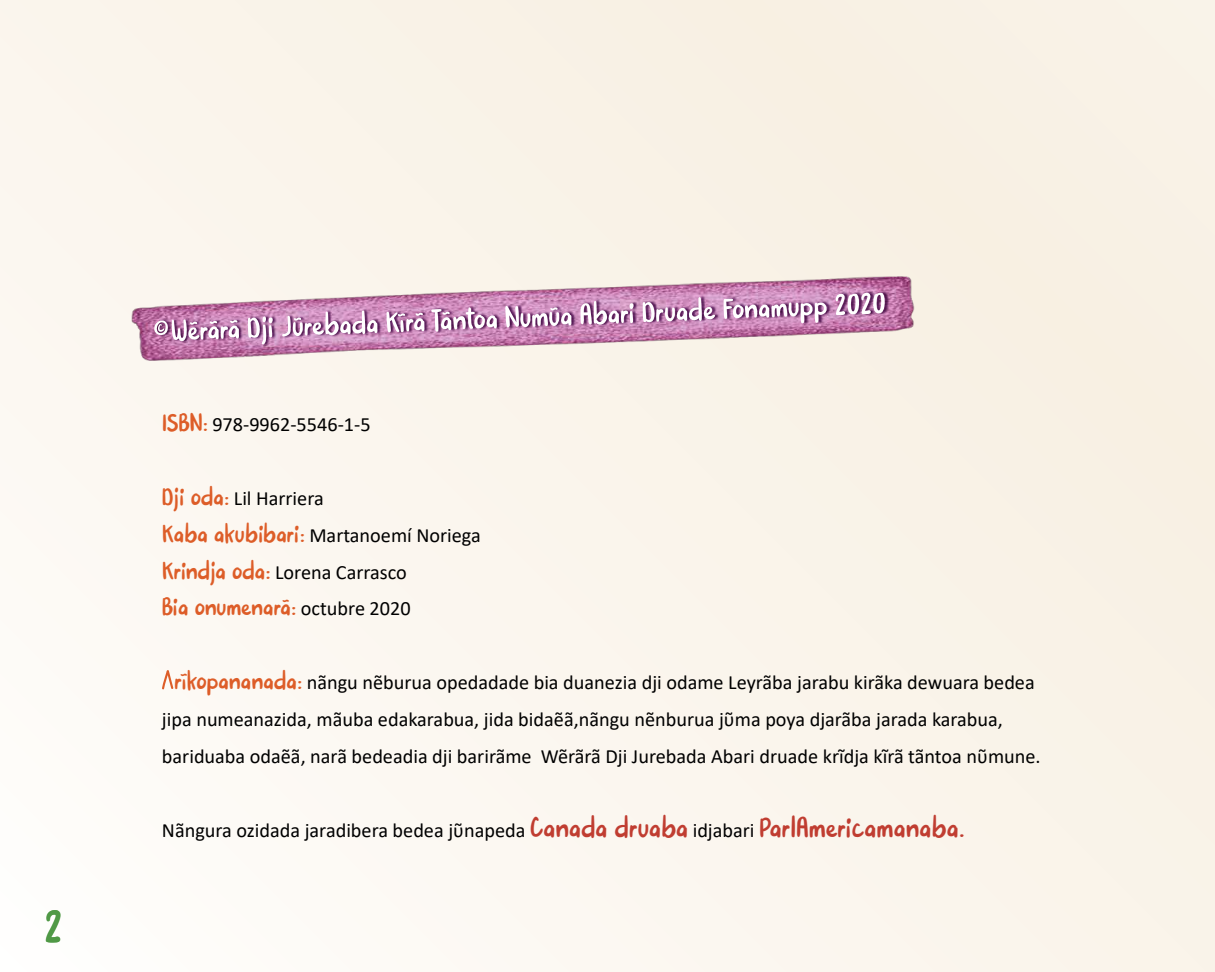
<style>
.page{position:relative;width:1215px;height:972px;background:#faf4eb}
.page>*{position:absolute;margin:0;border:0;box-sizing:border-box;transform-origin:0 0}
.t1{font:37.5px "Pink Shark";color:#509946}
.t2{font:21px "Pink Shark";color:#dd5d28}
.t3{font:20.25px/36.9px "Calibri";color:#000}
.s1{font-family:"Pink Shark";font-size:21px;color:#dd5d28}
.s2{font-family:"Calibri";font-size:20.25px;color:#000}
.s3{font-family:"Pink Shark";font-size:24px;color:#c03d31}
</style>
<div class="page">
<img style="left:131px;top:276px;width:784px;height:85px">
<img style="left:153px;top:290px;width:737px;height:58px">
<svg style="left:154px;top:319px;width:85px;height:23px;background:#c396b9"></svg>
<svg style="left:248px;top:316px;width:25px;height:29px"></svg>
<svg style="left:282px;top:310px;width:96px;height:27px;background:#c99dc1"></svg>
<svg style="left:387px;top:312px;width:38px;height:21px"></svg>
<svg style="left:431px;top:308px;width:66px;height:25px;background:#c69cbe"></svg>
<svg style="left:505px;top:305px;width:67px;height:25px;background:#c69bbe"></svg>
<svg style="left:581px;top:300px;width:53px;height:25px"></svg>
<svg style="left:642px;top:296px;width:74px;height:27px;background:#c699bd"></svg>
<svg style="left:723px;top:299px;width:105px;height:26px;background:#c599bd"></svg>
<svg style="left:836px;top:292px;width:49px;height:23px"></svg>
<svg style="left:162px;top:670px;width:12px;height:20px"></svg>
<h1 class="t1" style="left:45px;top:895px;width:19px">2</h1>
<p class="t3" style="left:162px;top:405px;width:210px"><span class="s1">ISBN:</span> 978-9962-5546-1-5</p>
<p class="t3" style="left:162px;top:479px;width:320px"><span class="s1">Dji oda:</span> Lil Harriera<br><span class="s1">Kaba akubibari:</span> Martanoemí Noriega<br><span class="s1">Krindja oda:</span> Lorena Carrasco</p>
<p class="t2" style="left:162px;top:590px;width:250px">Bia onumenarã: <span class="s2">octubre 2020</span></p>
<p class="t3" style="left:162px;top:664px;width:880px;text-indent:13px"><span class="s1">rĩkopananada:</span> nãngu nẽburua opedadade bia duanezia dji odame Leyrãba jarabu kirãka dewuara bedea jipa numeanazida, mãuba edakarabua, jida bidaẽã,nãngu nẽnburua jῦma poya djarãba jarada karabua, bariduaba odaẽã, narã bedeadia dji barirãme Wẽrãrã Dji Jurebada Abari druade krĩdja kĩrã tãntoa nῦmune.</p>
<p class="t3" style="left:162px;top:812px;width:805px">Nãngura ozidada jaradibera bedea jῦnapeda <span class="s3">Canada druaba</span> idjabari <span class="s3">ParlAmericamanaba.</span></p>
</div>
